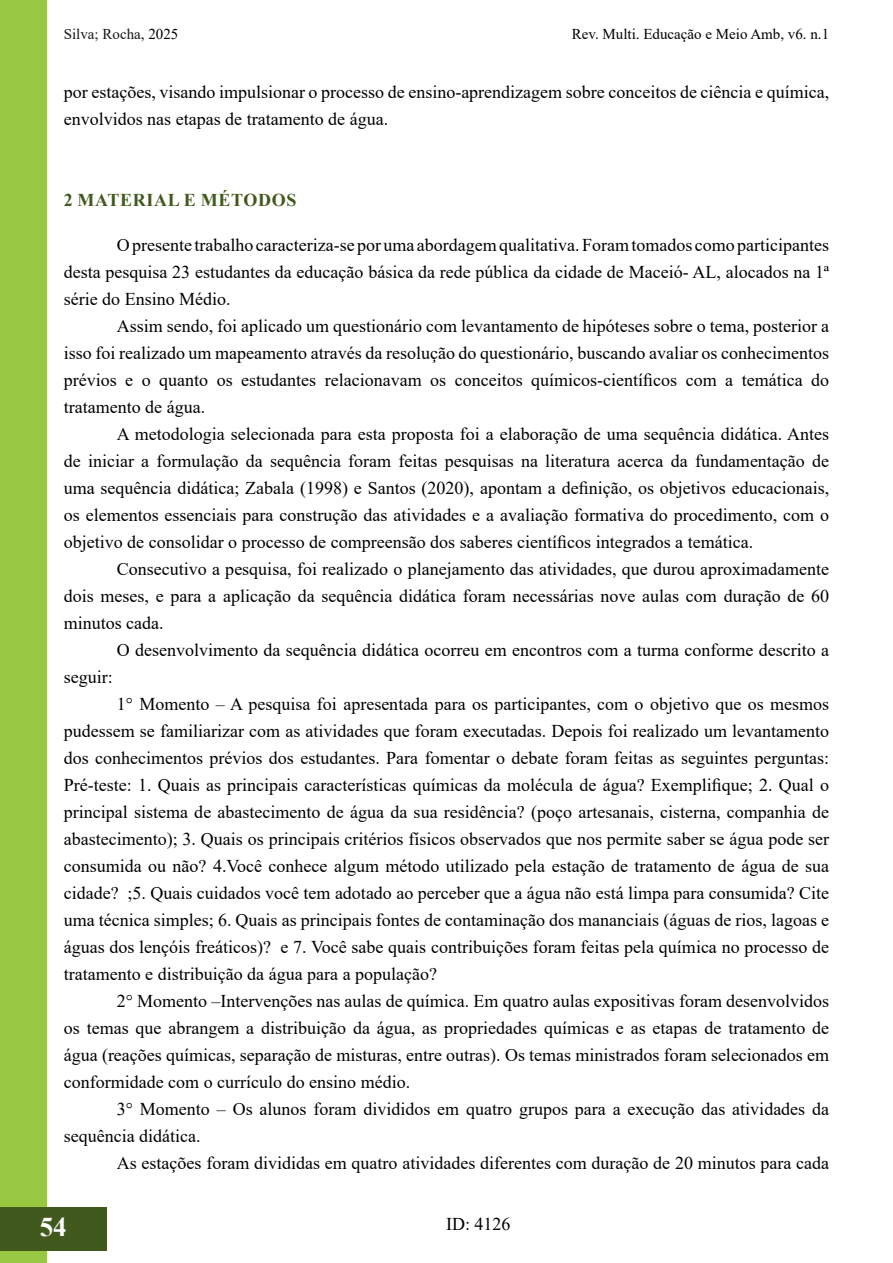
<style>
.page{position:relative;width:893px;height:1263px;background:#fff}
.page>*{position:absolute;margin:0;border:0;box-sizing:border-box;transform-origin:0 0}
.t1{font:700 27px "Times New Roman";color:#fff}
.t2{font:18px/27px "Times New Roman";color:#000;text-align:justify}
.t3{font:700 18px "Times New Roman";letter-spacing:.035em;color:#41591d}
.t4{font:15px "Times New Roman";color:#000}
.t5{font:15px "Times New Roman";color:#181717}
.s1{color:#000}
</style>
<div class="page">
<div style="left:0;top:0;width:47px;height:1262px;background:#98c841"></div>
<hr style="left:892px;top:1207px;width:1px;height:43px;background:#41591d">
<div style="left:0;top:1207px;width:106px;height:43px;background:#41591d"></div>
<p class="t5" style="left:64px;top:24px;width:116px">Silva; Rocha<span class="s1">, 2025</span></p>
<p class="t4" style="left:572px;top:24px;width:259px">Rev. Multi. Educação e Meio Amb, v6. n.1</p>
<p class="t2" style="left:64px;top:77px;width:767px">por estações, visando impulsionar o processo de ensino-aprendizagem sobre conceitos de ciência e química, envolvidos nas etapas de tratamento de água.</p>
<p class="t3" style="left:64px;top:187px;width:234px">2 MATERIAL E MÉTODOS</p>
<p class="t2" style="left:64px;top:230px;width:767px;text-indent:53px">O presente trabalho caracteriza-se por uma abordagem qualitativa. Foram tomados como participantes desta pesquisa 23 estudantes da educação básica da rede pública da cidade de Maceió- AL, alocados na 1ª série do Ensino Médio.</p>
<p class="t2" style="left:64px;top:311px;width:767px;text-indent:53px">Assim sendo, foi aplicado um questionário com levantamento de hipóteses sobre o tema, posterior a isso foi realizado um mapeamento através da resolução do questionário, buscando avaliar os conhecimentos prévios e o quanto os estudantes relacionavam os conceitos químicos-científicos com a temática do tratamento de água.</p>
<p class="t2" style="left:64px;top:419px;width:767px;text-indent:53px">A metodologia selecionada para esta proposta foi a elaboração de uma sequência didática. Antes de iniciar a formulação da sequência foram feitas pesquisas na literatura acerca da fundamentação de uma sequência didática; Zabala (1998) e Santos (2020), apontam a definição, os objetivos educacionais, os elementos essenciais para construção das atividades e a avaliação formativa do procedimento, com o objetivo de consolidar o processo de compreensão dos saberes científicos integrados a temática.</p>
<p class="t2" style="left:64px;top:554px;width:767px;text-indent:53px">Consecutivo a pesquisa, foi realizado o planejamento das atividades, que durou aproximadamente dois meses, e para a aplicação da sequência didática foram necessárias nove aulas com duração de 60 minutos cada.</p>
<p class="t2" style="left:117px;top:635px;width:714px">O desenvolvimento da sequência didática ocorreu em encontros com a turma conforme descrito a</p>
<p class="t2" style="left:64px;top:662px;width:50px">seguir:</p>
<p class="t2" style="left:64px;top:689px;width:767px;text-indent:53px">1° Momento – A pesquisa foi apresentada para os participantes, com o objetivo que os mesmos pudessem se familiarizar com as atividades que foram executadas. Depois foi realizado um levantamento dos conhecimentos prévios dos estudantes. Para fomentar o debate foram feitas as seguintes perguntas:<br>Pré-teste: 1. Quais as principais características químicas da molécula de água? Exemplifique; 2. Qual o principal sistema de abastecimento de água da sua residência? (poço artesanais, cisterna, companhia de abastecimento); 3. Quais os principais critérios físicos observados que nos permite saber se água pode ser consumida ou não? 4.Você conhece algum método utilizado pela estação de tratamento de água de sua cidade? ;5. Quais cuidados você tem adotado ao perceber que a água não está limpa para consumida? Cite uma técnica simples; 6. Quais as principais fontes de contaminação dos mananciais (águas de rios, lagoas e águas dos lençóis freáticos)? e 7. Você sabe quais contribuições foram feitas pela química no processo de tratamento e distribuição da água para a população?</p>
<p class="t2" style="left:64px;top:986px;width:767px;text-indent:53px">2° Momento –Intervenções nas aulas de química. Em quatro aulas expositivas foram desenvolvidos os temas que abrangem a distribuição da água, as propriedades químicas e as etapas de tratamento de água (reações químicas, separação de misturas, entre outras). Os temas ministrados foram selecionados em conformidade com o currículo do ensino médio.</p>
<p class="t2" style="left:64px;top:1094px;width:767px;text-indent:53px">3° Momento – Os alunos foram divididos em quatro grupos para a execução das atividades da sequência didática.</p>
<p class="t2" style="left:117px;top:1148px;width:714px">As estações foram divididas em quatro atividades diferentes com duração de 20 minutos para cada</p>
<h1 class="t1" style="left:40px;top:1207px;width:29px">54</h1>
<p class="t2" style="left:446px;top:1210px;width:66px">ID: 4126</p>
</div>
